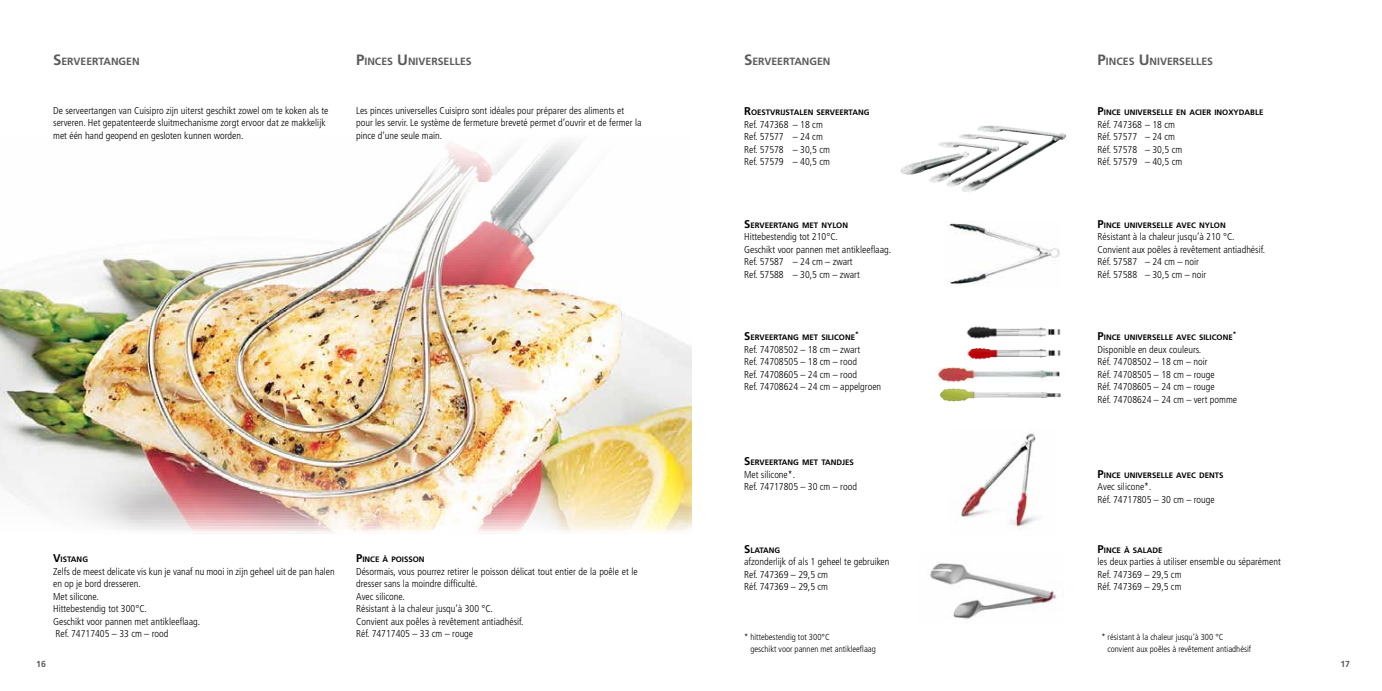
<style>
.page{position:relative;width:1382px;height:691px;background:#fff}
.page>*{position:absolute;margin:0;border:0;box-sizing:border-box;transform-origin:0 0}
.t1{font:700 10.5px "Frutiger";color:#5a5b5d}
.t2{font:300 condensed 10px/12.5px "Frutiger";color:#000}
.t3{font:300 condensed 8.75px/12.5px "Frutiger";color:#000}
.t4{font:700 8.75px "Frutiger";color:#5a5b5d}
.t5{font:700 7.88px "Frutiger";color:#000}
.t6{font:700 6.5px "Frutiger";color:#000}
.s1{font-size:15px}
.s2{font-size:11.25px}
</style>
<div class="page">
<img style="left:961px;top:433px;width:77px;height:97px">
<img style="left:930px;top:561px;width:127px;height:58px">
<img style="left:947px;top:221px;width:113px;height:64px">
<img style="left:0;top:142px;width:691px;height:389px">
<img style="left:939px;top:388px;width:122px;height:14px">
<img style="left:938px;top:367px;width:122px;height:16px">
<img style="left:925px;top:135px;width:35px;height:52px">
<img style="left:960px;top:125px;width:106px;height:67px">
<img style="left:966px;top:326px;width:95px;height:13px">
<img style="left:967px;top:348px;width:94px;height:12px">
<p class="t1" style="left:53px;top:55px;width:88px"><span class="s1">S</span>ERVEERTANGEN</p>
<p class="t1" style="left:356px;top:55px;width:117px"><span class="s1">P</span>INCES <span class="s1">U</span> NIVERSELLES</p>
<p class="t2" style="left:53px;top:104px;width:277px">De serveertangen van Cuisipro zijn uiterst geschikt zowel om te koken als te serveren. Het gepatenteerde sluitmechanisme zorgt ervoor dat ze makkelijk met één hand geopend en gesloten kunnen worden.</p>
<p class="t2" style="left:356px;top:104px;width:287px">Les pinces universelles Cuisipro sont idéales pour préparer des aliments et pour les servir. Le système de fermeture breveté permet d’ouvrir et de fermer la pince d’une seule main.</p>
<p class="t5" style="left:53px;top:555px;width:36px"><span class="s2">V</span>ISTANG</p>
<p class="t2" style="left:53px;top:565px;width:283px">Zelfs de meest delicate vis kun je vanaf nu mooi in zijn geheel uit de pan halen en op je bord dresseren.<br>Met silicone.<br>Hittebestendig tot 300°C.<br>Geschikt voor pannen met antikleeflaag.<br>Ref. 74717405 – 33 cm – rood</p>
<p class="t4" style="left:36px;top:659px;width:11px">16</p>
<p class="t5" style="left:356px;top:555px;width:70px"><span class="s2">P</span>INCE À POISSON</p>
<p class="t2" style="left:356px;top:565px;width:283px">Désormais, vous pourrez retirer le poisson délicat tout entier de la poêle et le dresser sans la moindre difficulté.<br>Avec silicone.<br>Résistant à la chaleur jusqu’à 300 °C.<br>Convient aux poêles à revêtement antiadhésif.<br>Réf. 74717405 – 33 cm – rouge</p>
<p class="t1" style="left:744px;top:55px;width:88px"><span class="s1">S</span>ERVEERTANGEN</p>
<p class="t1" style="left:1098px;top:55px;width:117px"><span class="s1">P</span>INCES <span class="s1">U</span> NIVERSELLES</p>
<p class="t5" style="left:744px;top:108px;width:127px"><span class="s2">R</span>OESTVRIJSTALEN SERVEERTANG</p>
<p class="t2" style="left:744px;top:118px;width:87px">Ref. 747368 – 18 cm<br>Ref. 57577 – 24 cm<br>Ref. 57578 – 30,5 cm<br>Ref. 57579 – 40,5 cm</p>
<p class="t5" style="left:744px;top:220px;width:105px"><span class="s2">S</span>ERVEERTANG MET NYLON</p>
<p class="t2" style="left:744px;top:230px;width:149px">Hittebestendig tot 210°C.<br>Geschikt voor pannen met antikleeflaag.<br>Ref. 57587 – 24 cm – zwart<br>Ref. 57588 – 30,5 cm – zwart</p>
<p class="t5" style="left:744px;top:333px;width:112px"><span class="s2">S</span>ERVEERTANG MET SILICONE</p>
<p class="t6" style="left:855px;top:330px;width:5px">*</p>
<p class="t2" style="left:744px;top:343px;width:139px">Ref. 74708502 – 18 cm – zwart<br>Ref. 74708505 – 18 cm – rood<br>Ref. 74708605 – 24 cm – rood<br>Ref. 74708624 – 24 cm – appelgroen</p>
<p class="t5" style="left:744px;top:458px;width:111px"><span class="s2">S</span>ERVEERTANG MET TANDJES</p>
<p class="t2" style="left:744px;top:468px;width:114px">Met silicone*.<br>Ref. 74717805 – 30 cm – rood</p>
<p class="t5" style="left:744px;top:545px;width:38px"><span class="s2">S</span>LATANG</p>
<p class="t2" style="left:744px;top:555px;width:147px">afzonderlijk of als 1 geheel te gebruiken<br>Ref. 747369 – 29,5 cm<br>Réf. 747369 – 29,5 cm</p>
<p class="t5" style="left:1098px;top:108px;width:167px"><span class="s2">P</span>INCE UNIVERSELLE EN ACIER INOXYDABLE</p>
<p class="t2" style="left:1098px;top:118px;width:86px">Réf. 747368 – 18 cm<br>Réf. 57577 – 24 cm<br>Réf. 57578 – 30,5 cm<br>Réf. 57579 – 40,5 cm</p>
<p class="t5" style="left:1098px;top:220px;width:130px"><span class="s2">P</span>INCE UNIVERSELLE AVEC NYLON</p>
<p class="t2" style="left:1098px;top:230px;width:169px">Résistant à la chaleur jusqu’à 210 °C.<br>Convient aux poêles à revêtement antiadhésif.<br>Réf. 57587 – 24 cm – noir<br>Réf. 57588 – 30,5 cm – noir</p>
<p class="t5" style="left:1098px;top:333px;width:137px"><span class="s2">P</span>INCE UNIVERSELLE AVEC SILICONE</p>
<p class="t6" style="left:1233px;top:330px;width:5px">*</p>
<p class="t2" style="left:1098px;top:343px;width:141px">Disponible en deux couleurs.<br>Réf. 74708502 – 18 cm – noir<br>Réf. 74708505 – 18 cm – rouge<br>Réf. 74708605 – 24 cm – rouge<br>Réf. 74708624 – 24 cm – vert pomme</p>
<p class="t5" style="left:1098px;top:470px;width:127px"><span class="s2">P</span>INCE UNIVERSELLE AVEC DENTS</p>
<p class="t2" style="left:1098px;top:480px;width:119px">Avec silicone*.<br>Réf. 74717805 – 30 cm – rouge</p>
<p class="t5" style="left:1098px;top:545px;width:67px"><span class="s2">P</span>INCE À SALADE</p>
<p class="t2" style="left:1098px;top:555px;width:185px">les deux parties à utiliser ensemble ou séparément<br>Ref. 747369 – 29,5 cm<br>Réf. 747369 – 29,5 cm</p>
<p class="t3" style="left:750px;top:630px;width:127px;text-indent:-6px">* hittebestendig tot 300°C<br>geschikt voor pannen met antikleeflaag</p>
<p class="t3" style="left:1108px;top:630px;width:145px;text-indent:-6px">* résistant à la chaleur jusqu’à 300 °C convient aux poêles à revêtement antiadhésif</p>
<p class="t4" style="left:1340px;top:659px;width:11px">17</p>
</div>
